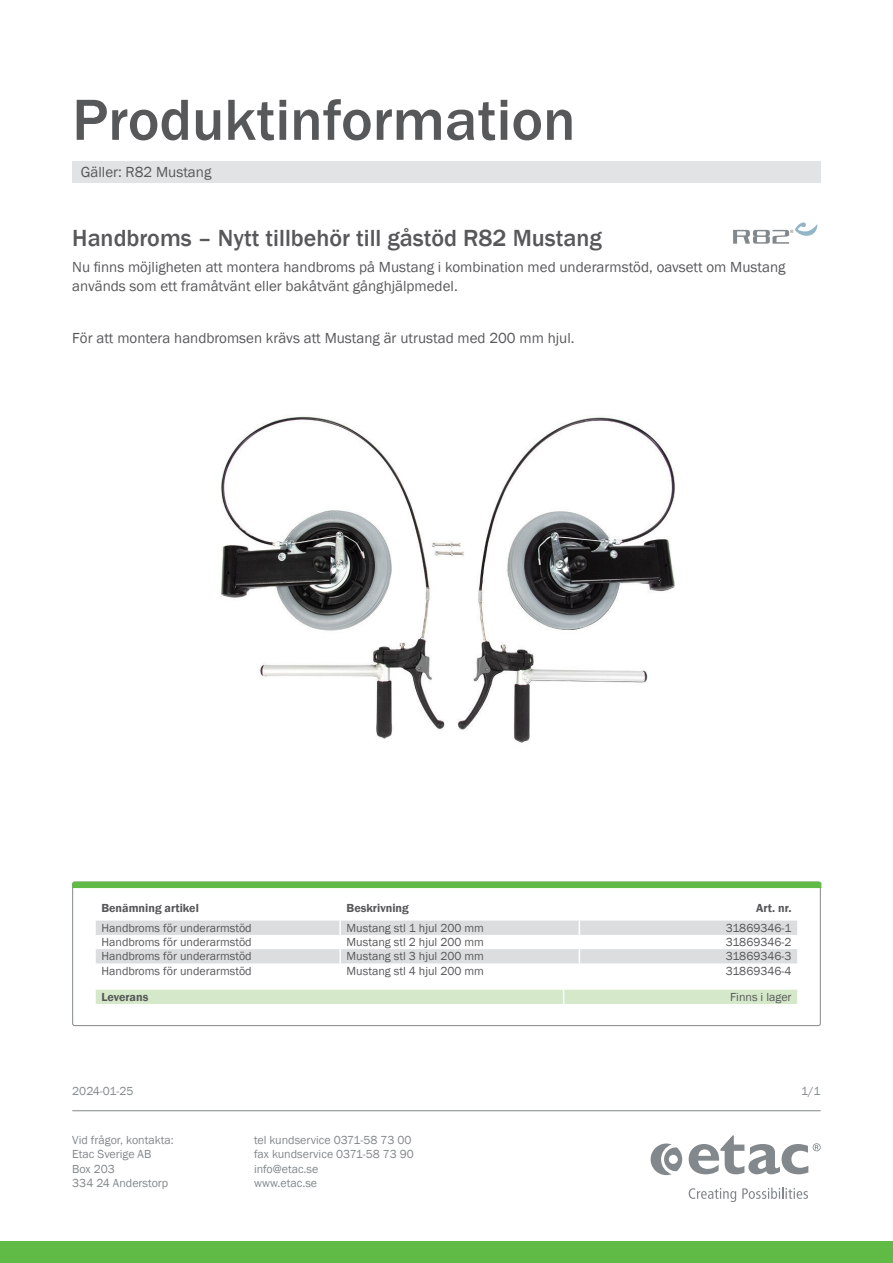
<style>
.page{position:relative;width:893px;height:1263px;background:#fff}
.page>*{position:absolute;margin:0;border:0;box-sizing:border-box;transform-origin:0 0}
._3__Header_-_Intro__toc{font:500 60px "Franklin Gothic";color:#57585a}
._4__Header_-_Basic_body{font:500 24px "Franklin Gothic";color:#57585a}
._4__Body_-_basic_body{font:15px/19.5px "Franklin Gothic";color:#57585a}
._6__Body_-_Facts{font:12px "Franklin Gothic";color:#57585a}
.t1{font:12px/14.2px "Franklin Gothic";color:#83888c}
._6__Header_-_Facts{font:600 12px "Franklin Gothic";color:#57585a}
</style>
<div class="page">
<hr style="left:72px;top:1110px;width:749px;height:1px;background:#83888c">
<div style="left:0;top:1242px;width:893px;height:21px;background:#60bb46"></div>
<svg style="left:733px;top:222px;width:84px;height:22px"></svg>
<div style="left:72px;top:161px;width:749px;height:21px;background:#e1e3e4"></div>
<svg style="left:96px;top:920px;width:701px;height:44px"></svg>
<div style="left:95px;top:990px;width:703px;height:14px;background:#d5e9ca"></div>
<div style="left:72px;top:882px;width:749px;height:6px;background:#60bb46"></div>
<img style="left:220px;top:416px;width:455px;height:327px">
<svg style="left:689px;top:1135px;width:132px;height:39px"></svg>
<svg style="left:651px;top:1143px;width:31px;height:32px"></svg>
<svg style="left:689px;top:1188px;width:47px;height:14px"></svg>
<svg style="left:742px;top:1187px;width:66px;height:12px"></svg>
<p class="_3__Header_-_Intro__toc" style="left:72px;top:83px;width:505px">Produktinformation</p>
<p class="_4__Body_-_basic_body" style="left:81px;top:163px;width:132px">Gäller: R82 Mustang</p>
<p class="_4__Header_-_Basic_body" style="left:72px;top:223px;width:531px">Handbroms – Nytt tillbehör till gåstöd R82 Mustang</p>
<p class="_4__Body_-_basic_body" style="left:72px;top:257px;width:715px">Nu finns möjligheten att montera handbroms på Mustang i kombination med underarmstöd, oavsett om Mustang används som ett framåtvänt eller bakåtvänt gånghjälpmedel.</p>
<p class="_4__Body_-_basic_body" style="left:72px;top:329px;width:504px">För att montera handbromsen krävs att Mustang är utrustad med 200 mm hjul.</p>
<p class="_6__Header_-_Facts" style="left:101px;top:901px;width:99px">Benämning artikel</p>
<p class="_6__Header_-_Facts" style="left:347px;top:901px;width:64px">Beskrivning</p>
<p class="_6__Header_-_Facts" style="left:756px;top:901px;width:37px">Art. nr.</p>
<p class="_6__Body_-_Facts" style="left:101px;top:920px;width:152px">Handbroms för underarmstöd</p>
<p class="_6__Body_-_Facts" style="left:347px;top:920px;width:139px">Mustang stl 1 hjul 200 mm</p>
<p class="_6__Body_-_Facts" style="left:726px;top:920px;width:67px">31869346-1</p>
<p class="_6__Body_-_Facts" style="left:101px;top:935px;width:152px">Handbroms för underarmstöd</p>
<p class="_6__Body_-_Facts" style="left:347px;top:935px;width:139px">Mustang stl 2 hjul 200 mm</p>
<p class="_6__Body_-_Facts" style="left:726px;top:935px;width:67px">31869346-2</p>
<p class="_6__Body_-_Facts" style="left:101px;top:949px;width:152px">Handbroms för underarmstöd</p>
<p class="_6__Body_-_Facts" style="left:347px;top:949px;width:139px">Mustang stl 3 hjul 200 mm</p>
<p class="_6__Body_-_Facts" style="left:726px;top:949px;width:67px">31869346-3</p>
<p class="_6__Body_-_Facts" style="left:101px;top:963px;width:152px">Handbroms för underarmstöd</p>
<p class="_6__Body_-_Facts" style="left:347px;top:963px;width:139px">Mustang stl 4 hjul 200 mm</p>
<p class="_6__Body_-_Facts" style="left:726px;top:963px;width:67px">31869346-4</p>
<p class="_6__Header_-_Facts" style="left:101px;top:990px;width:48px">Leverans</p>
<p class="_6__Body_-_Facts" style="left:730px;top:989px;width:63px">Finns i lager</p>
<p class="t1" style="left:72px;top:1084px;width:63px">2024-01-25</p>
<p class="t1" style="left:801px;top:1084px;width:21px">1/1</p>
<p class="t1" style="left:72px;top:1133px;width:103px">Vid frågor, kontakta:<br>Etac Sverige AB<br>Box 203<br>334 24 Anderstorp</p>
<p class="t1" style="left:254px;top:1133px;width:161px">tel kundservice 0371-58 73 00 fax kundservice 0371-58 73 90 info@etac.se<br>www.etac.se</p>
</div>
